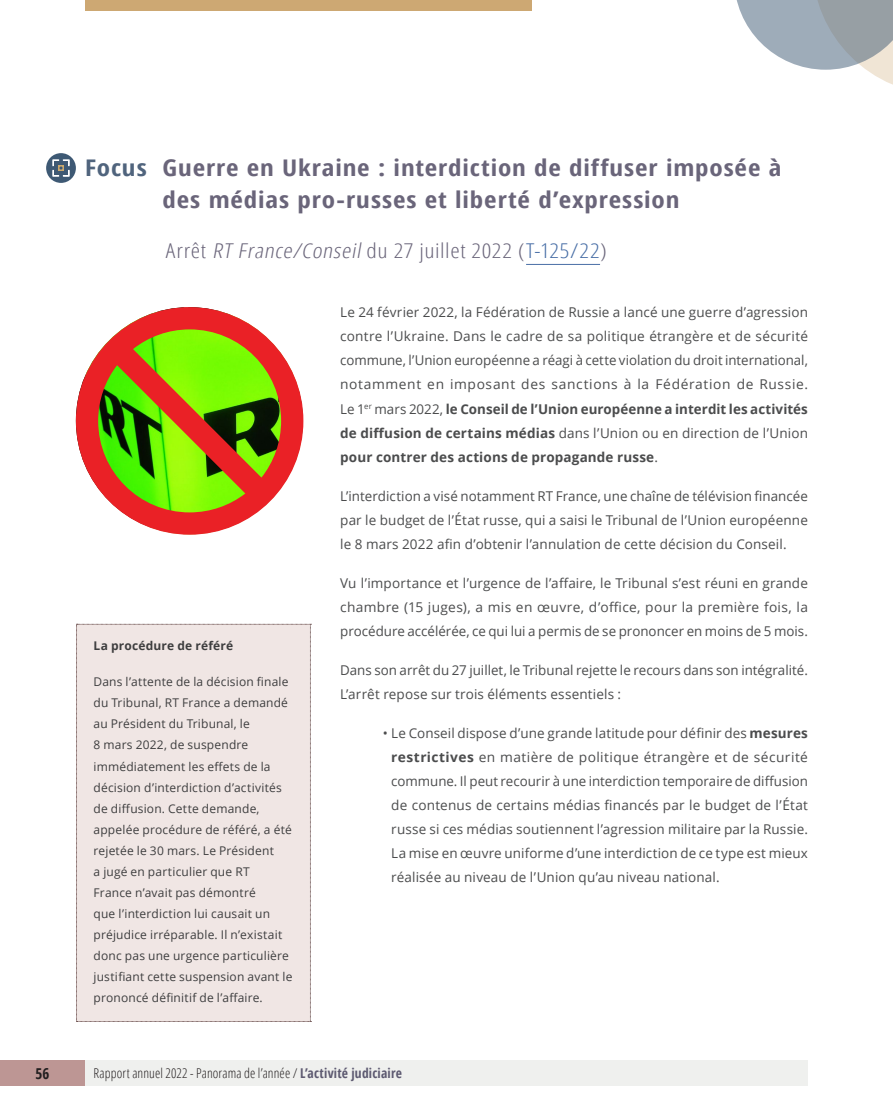
<style>
.page{position:relative;width:893px;height:1106px;background:#fff}
.page>*{position:absolute;margin:0;border:0;box-sizing:border-box;transform-origin:0 0}
.TITLE_FOCUS{font:700 22.95px/32.4px "Open Sans Condensed";letter-spacing:.03em;color:#6a657a;scale:1.18 1}
.TITLE_LEVEL_4{font:300 condensed 20.4px "Open Sans";letter-spacing:.025em;color:#6a657a;scale:1.18 1}
.t1{font:700 15px "Open Sans Condensed";color:#231f20}
.Normal{font:13.5px/24px "Open Sans";letter-spacing:.01em;color:#4b4c4d;text-align:justify}
.t2{font:300 condensed 13.5px "Open Sans";letter-spacing:.01em;color:#231f20}
.TEXT__Encadre{font:12px/21px "Open Sans";letter-spacing:.015em;color:#3e3e3f}
.TEXT__Encadre-2{font:700 12px "Open Sans";letter-spacing:.015em;color:#3e3e3f}
.s1{color:#50647d}
.s2{font-style:italic}
.s3{color:#486ea6}
.s4{font-weight:700}
.s5{font-family:"Open Sans Condensed";font-weight:700;font-stretch:normal;color:#5d5a71}
</style>
<div class="page">
<div style="left:85px;top:0;width:446px;height:11px;background:#cda873"></div>
<svg style="left:76px;top:307px;width:227px;height:227px"></svg>
<hr style="left:526px;top:264px;width:74px;height:1px;background:#486ea6">
<div style="left:76px;top:624px;width:235px;height:398px;background:#f0e6e4"></div>
<svg style="left:46px;top:153px;width:30px;height:30px"></svg>
<svg style="left:53px;top:160px;width:16px;height:16px"></svg>
<svg style="left:736px;top:0;width:157px;height:85px"></svg>
<div style="left:85px;top:1060px;width:723px;height:26px;background:#eff0ee"></div>
<div style="left:0;top:1060px;width:85px;height:26px;background:#bd9694"></div>
<p class="TITLE_FOCUS" style="left:163px;top:151px;width:526px;text-indent:-78px"><span class="s1">Focus</span> Guerre en Ukraine : interdiction de diffuser imposée à des médias pro-russes et liberté d’expression</p>
<p class="TITLE_LEVEL_4" style="left:166px;top:237px;width:375px">Arrêt <span class="s2">RT France/Conseil</span>du 27 juillet 2022 (<span class="s3">T-125/22</span>)</p>
<p class="TEXT__Encadre-2" style="left:94px;top:637px;width:141px">La procédure de référé</p>
<p class="TEXT__Encadre" style="left:94px;top:671px;width:200px">Dans l’attente de la décision finale du Tribunal, RT France a demandé au Président du Tribunal, le<br>8 mars 2022, de suspendre immédiatement les effets de la décision d’interdiction d’activités de diffusion. Cette demande, appelée procédure de référé, a été rejetée le 30 mars. Le Président<br>a jugé en particulier que RT<br>France n’avait pas démontré<br>que l’interdiction lui causait un préjudice irréparable. Il n’existait donc pas une urgence particulière justifiant cette suspension avant le prononcé définitif de l’affaire.</p>
<p class="Normal" style="left:340px;top:300px;width:469px">Le 24 février 2022, la Fédération de Russie a lancé une guerre d’agression contre l’Ukraine. Dans le cadre de sa politique étrangère et de sécurité commune, l’Union européenne a réagi à cette violation du droit international, notamment en imposant des sanctions à la Fédération de Russie.<br>Le 1<sup>er</sup> mars 2022, <span class="s4">le Conseil de l’Union européenne a interdit les activités de diffusion de certains médias</span> dans l’Union ou en direction de l’Union <span class="s4">pour contrer des actions de propagande russe</span>.</p>
<p class="Normal" style="left:340px;top:483px;width:469px">L’interdiction a visé notamment RT France, une chaîne de télévision financée par le budget de l’État russe, qui a saisi le Tribunal de l’Union européenne le 8 mars 2022 afin d’obtenir l’annulation de cette décision du Conseil.</p>
<p class="Normal" style="left:340px;top:570px;width:469px">Vu l’importance et l’urgence de l’affaire, le Tribunal s’est réuni en grande chambre (15 juges), a mis en œuvre, d’office, pour la première fois, la procédure accélérée, ce qui lui a permis de se prononcer en moins de 5 mois.</p>
<p class="Normal" style="left:340px;top:657px;width:469px">Dans son arrêt du 27 juillet, le Tribunal rejette le recours dans son intégralité.<br>L’arrêt repose sur trois éléments essentiels :</p>
<p class="Normal" style="left:391px;top:720px;width:418px;text-indent:-9px">• Le Conseil dispose d’une grande latitude pour définir des <span class="s4">mesures restrictives</span> en matière de politique étrangère et de sécurité commune. Il peut recourir à une interdiction temporaire de diffusion de contenus de certains médias financés par le budget de l’État russe si ces médias soutiennent l’agression militaire par la Russie.<br>La mise en œuvre uniforme d’une interdiction de ce type est mieux réalisée au niveau de l’Union qu’au niveau national.</p>
<p class="t1" style="left:36px;top:1063px;width:16px">56</p>
<p class="t2" style="left:94px;top:1064px;width:310px">Rapport annuel 2022 - Panorama de l’année / <span class="s5">L’activité judiciaire</span></p>
</div>
